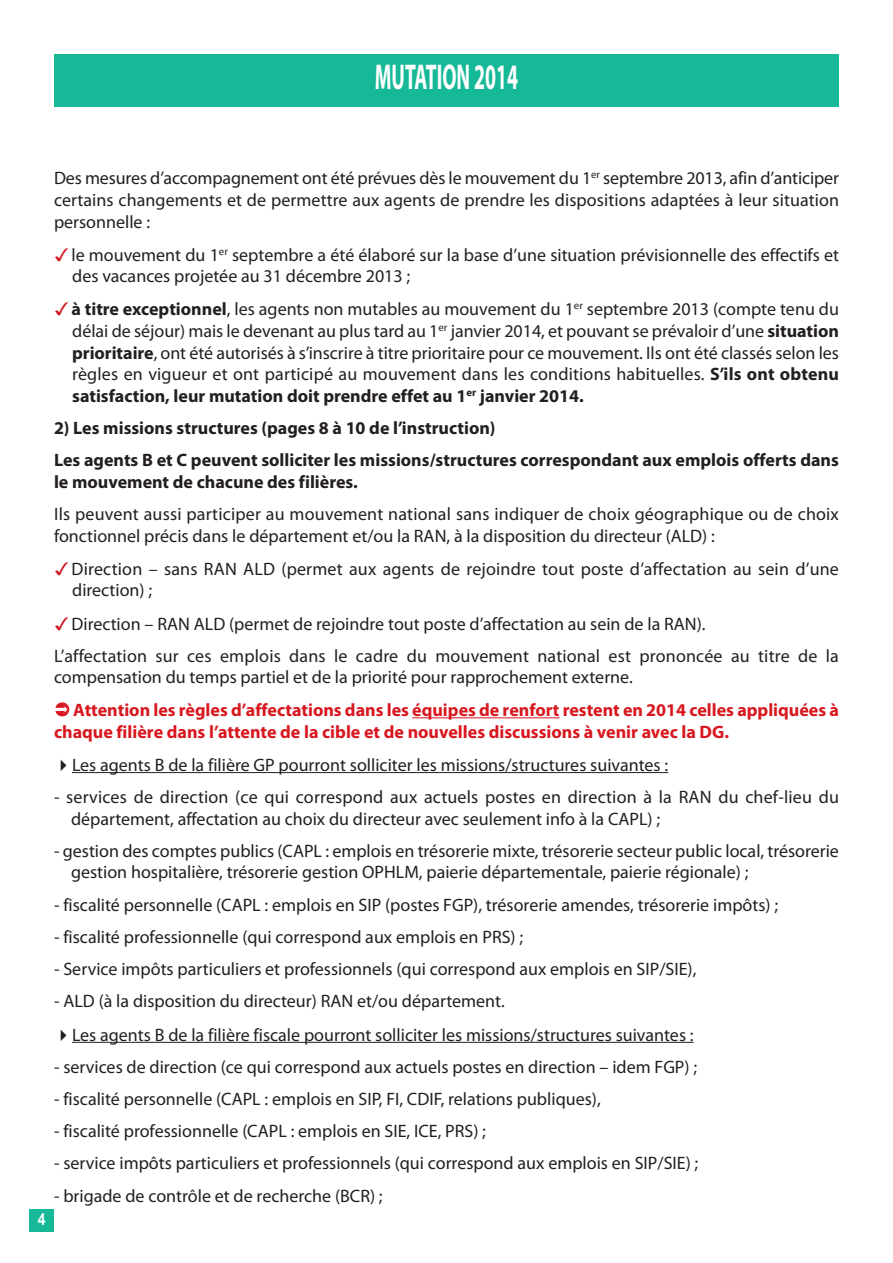
<style>
.page{position:relative;width:893px;height:1263px;background:#fff}
.page>*{position:absolute;margin:0;border:0;box-sizing:border-box;transform-origin:0 0}
.t1{font:700 36px "Myriad Pro";color:#fff;scale:.55 1}
.t2{font:18px/21.6px "Myriad Pro";color:#231f20}
.t3{font:700 18px/32.2px "Myriad Pro";color:#231f20}
.t4{font:700 18px/21.6px "Myriad Pro";color:#d8171f}
.t5{font:700 16.5px "Arial";color:#fff;scale:.85 1}
.s1{font-weight:700}
</style>
<div class="page">
<div style="left:30px;top:1209px;width:24px;height:23px;background:#15b897"></div>
<hr style="left:412px;top:717px;width:148px;height:1px;background:#d8171f">
<hr style="left:72px;top:772px;width:596px;height:1px;background:#231f20">
<hr style="left:72px;top:1042px;width:622px;height:1px;background:#231f20">
<div style="left:54px;top:54px;width:785px;height:52px;background:#15b897"></div>
<h1 class="t1" style="left:375px;top:64px;width:262px">MUTATION 2014</h1>
<p class="t5" style="left:38px;top:1209px;width:11px">4</p>
<p class="t2" style="left:54px;top:169px;width:786px;text-align:justify">Des mesures d’accompagnement ont été prévues dès le mouvement du 1<sup>er</sup> septembre 2013, afin d’anticiper certains changements et de permettre aux agents de prendre les dispositions adaptées à leur situation personnelle :</p>
<p class="t2" style="left:71px;top:245px;width:769px">le mouvement du 1<sup>er</sup> septembre a été élaboré sur la base d’une situation prévisionnelle des effectifs et des vacances projetée au 31 décembre 2013 ;</p>
<p class="t2" style="left:71px;top:300px;width:769px;text-align:justify"><span class="s1">à titre exceptionnel</span>, les agents non mutables au mouvement du 1<sup>er</sup> septembre 2013 (compte tenu du délai de séjour) mais le devenant au plus tard au 1<sup>er</sup> janvier 2014, et pouvant se prévaloir d’une <span class="s1">situation prioritaire</span>, ont été autorisés à s’inscrire à titre prioritaire pour ce mouvement. Ils ont été classés selon les règles en vigueur et ont participé au mouvement dans les conditions habituelles. <span class="s1">S’ils ont obtenu satisfaction, leur mutation doit prendre effet au 1</span><sup>er</sup> <span class="s1">janvier 2014.</span></p>
<p class="t3" style="left:54px;top:413px;width:786px">2) Les missions structures (pages 8 à 10 de l’instruction)<br>Les agents B et C peuvent solliciter les missions/structures correspondant aux emplois offerts dans</p>
<p class="t3" style="left:54px;top:467px;width:305px">le mouvement de chacune des filières.</p>
<p class="t2" style="left:54px;top:505px;width:786px">Ils peuvent aussi participer au mouvement national sans indiquer de choix géographique ou de choix fonctionnel précis dans le département et/ou la RAN, à la disposition du directeur (ALD) :</p>
<p class="t2" style="left:72px;top:559px;width:769px">Direction – sans RAN ALD (permet aux agents de rejoindre tout poste d’affectation au sein d’une direction) ;</p>
<p class="t2" style="left:54px;top:609px;width:786px;line-height:32.2px;text-indent:17px">Direction – RAN ALD (permet de rejoindre tout poste d’affectation au sein de la RAN).<br>L’affectation sur ces emplois dans le cadre du mouvement national est prononcée au titre de la</p>
<p class="t2" style="left:54px;top:668px;width:580px">compensation du temps partiel et de la priorité pour rapprochement externe.</p>
<p class="t4" style="left:54px;top:701px;width:786px;text-indent:19px">Attention les règles d’affectations dans les équipes de renfort restent en 2014 celles appliquées à chaque filière dans l’attente de la cible et de nouvelles discussions à venir avec la DG.</p>
<p class="t2" style="left:72px;top:755px;width:598px">Les agents B de la filière GP pourront solliciter les missions/structures suivantes :</p>
<p class="t2" style="left:71px;top:788px;width:769px;text-indent:-17px">- services de direction (ce qui correspond aux actuels postes en direction à la RAN du chef-lieu du département, affectation au choix du directeur avec seulement info à la CAPL) ;</p>
<p class="t2" style="left:71px;top:841px;width:769px;text-indent:-17px">- gestion des comptes publics (CAPL : emplois en trésorerie mixte, trésorerie secteur public local, trésorerie gestion hospitalière, trésorerie gestion OPHLM, paierie départementale, paierie régionale) ;</p>
<p class="t2" style="left:54px;top:895px;width:726px">- fiscalité personnelle (CAPL : emplois en SIP (postes FGP), trésorerie amendes, trésorerie impôts) ;</p>
<p class="t2" style="left:54px;top:927px;width:471px">- fiscalité professionnelle (qui correspond aux emplois en PRS) ;</p>
<p class="t2" style="left:54px;top:960px;width:644px">- Service impôts particuliers et professionnels (qui correspond aux emplois en SIP/SIE),</p>
<p class="t2" style="left:72px;top:986px;width:623px;line-height:33.2px;text-indent:-18px">- ALD (à la disposition du directeur) RAN et/ou département.<br>Les agents B de la filière fiscale pourront solliciter les missions/structures suivantes :</p>
<p class="t2" style="left:54px;top:1057px;width:645px">- services de direction (ce qui correspond aux actuels postes en direction – idem FGP) ;</p>
<p class="t2" style="left:54px;top:1089px;width:548px">- fiscalité personnelle (CAPL : emplois en SIP, FI, CDIF, relations publiques),</p>
<p class="t2" style="left:54px;top:1122px;width:433px">- fiscalité professionnelle (CAPL : emplois en SIE, ICE, PRS) ;</p>
<p class="t2" style="left:54px;top:1154px;width:646px">- service impôts particuliers et professionnels (qui correspond aux emplois en SIP/SIE) ;</p>
<p class="t2" style="left:54px;top:1186px;width:330px">- brigade de contrôle et de recherche (BCR) ;</p>
</div>
